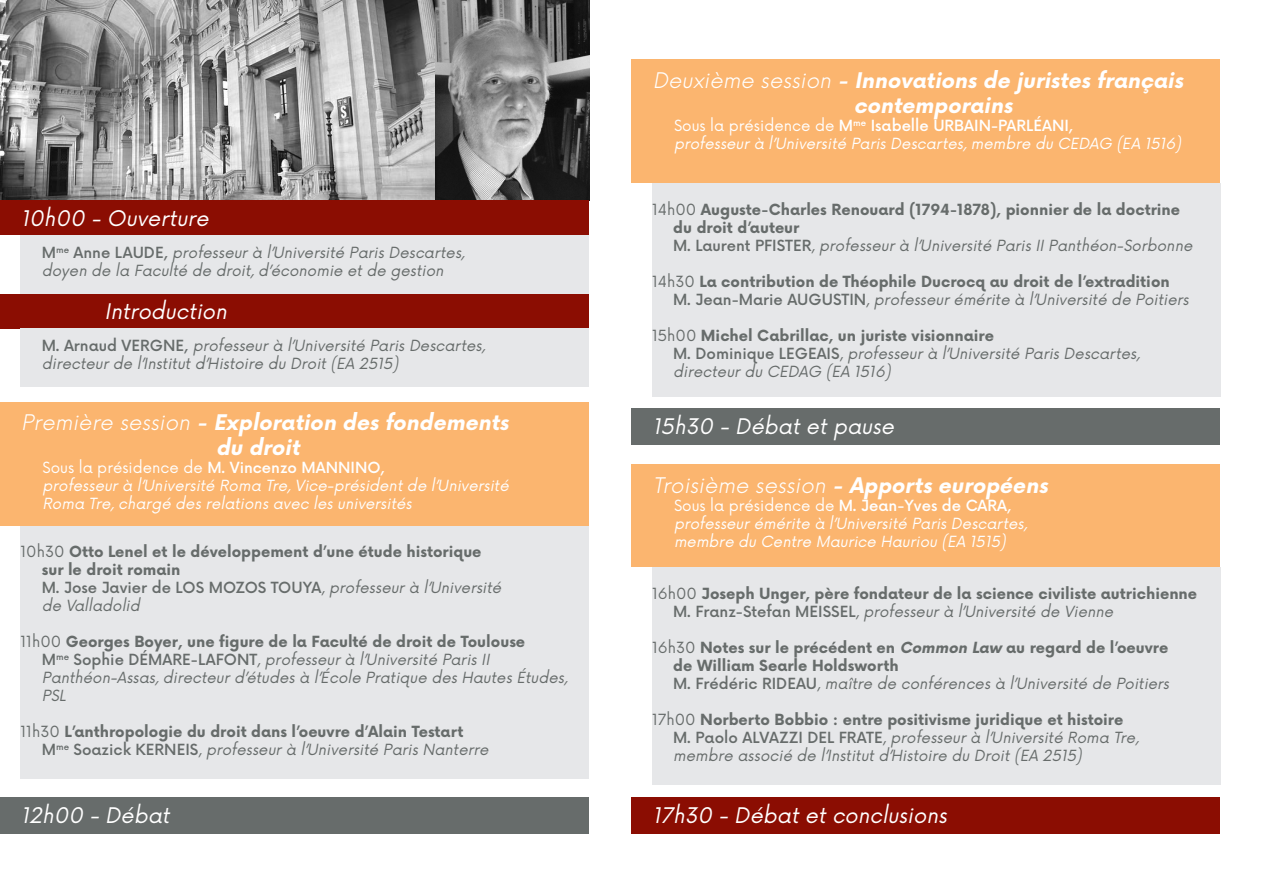
<style>
.page{position:relative;width:1263px;height:893px;background:#fff}
.page>*{position:absolute;margin:0;border:0;box-sizing:border-box;transform-origin:0 0}
.t1{font:italic 700 21px "Now";color:#fff}
.t2{font:italic 21px "Now";color:#fff}
.t3{font:italic 15px/18px "Now";color:#676c6b}
.t4{font:700 15px "Now";color:#676c6b}
.t5{font:italic 15px "Now";color:#fff}
.t6{font:15px "Now";color:#fff}
.t7{font:500 15px "Now";color:#676c6b}
.t8{font:500 15px "Now";color:#fff}
.s1{font-weight:500;font-style:normal}
.s2{font-weight:300}
.s3{font-weight:500}
.s4{font-weight:400}
.s5{font-weight:400;font-style:italic}
.s6{font-style:normal}
.s7{font-style:italic}
</style>
<div class="page">
<img style="left:0;top:0;width:589px;height:200px">
<div style="left:0;top:200px;width:589px;height:35px;background:#8b0d02"></div>
<div style="left:0;top:797px;width:589px;height:36px;background:#676c6b"></div>
<div style="left:21px;top:235px;width:568px;height:59px;background:#e6e7e9"></div>
<div style="left:21px;top:526px;width:568px;height:253px;background:#e6e7e9"></div>
<div style="left:0;top:402px;width:589px;height:124px;background:#fbb56f"></div>
<div style="left:0;top:294px;width:589px;height:34px;background:#8b0d02"></div>
<div style="left:21px;top:328px;width:568px;height:59px;background:#e6e7e9"></div>
<div style="left:631px;top:408px;width:589px;height:37px;background:#676c6b"></div>
<div style="left:652px;top:183px;width:568px;height:213px;background:#e6e7e9"></div>
<div style="left:631px;top:59px;width:589px;height:124px;background:#fbb56f"></div>
<div style="left:631px;top:797px;width:589px;height:36px;background:#8b0d02"></div>
<div style="left:652px;top:567px;width:568px;height:217px;background:#e6e7e9"></div>
<div style="left:631px;top:464px;width:589px;height:103px;background:#fbb56f"></div>
<p class="t2" style="left:21px;top:201px;width:194px">10h00 -Ouverture</p>
<p class="t3" style="left:42px;top:242px;width:428px"><span class="s1">M</span> <sup>m</sup> <sup>e</sup> <span class="s1">A n n e L A U D E ,</span> professeurà l’Université ParisDescartes,</p>
<p class="t3" style="left:42px;top:260px;width:407px">doyen de la Faculté de droit,d’économie etde gestion</p>
<p class="t2" style="left:105px;top:295px;width:129px">Introduction</p>
<p class="t3" style="left:42px;top:336px;width:449px"><span class="s1">M . A r n a u d V E R G N E ,</span> professeurà l’Université ParisDescartes,</p>
<p class="t3" style="left:42px;top:354px;width:362px">directeurde l’Institutd’Histoire du Droit(EA 2515)</p>
<p class="t1" style="left:21px;top:407px;width:494px"><span class="s2">Première session</span> - Exploration desfondements</p>
<p class="t1" style="left:216px;top:432px;width:90px">du droit</p>
<p class="t6" style="left:43px;top:456px;width:343px">Sous la présidence de <span class="s3">M. Vincenzo MANNINO,</span></p>
<p class="t5" style="left:43px;top:474px;width:472px">professeurà l’Université Roma Tre,Vice-présidentde l’Université</p>
<p class="t5" style="left:43px;top:492px;width:375px">Roma Tre,chargé desrelationsavec lesuniversités</p>
<p class="t4" style="left:21px;top:541px;width:462px"><span class="s4">10h30</span> Otto Lenel et le développement d’une étude historique</p>
<p class="t4" style="left:42px;top:559px;width:140px">sur le droit romain</p>
<p class="t7" style="left:42px;top:576px;width:465px">M. Jose Javier de LOS MOZOS TOUYA<span class="s4">,</span> <span class="s5">professeurà l’Université</span></p>
<p class="t3" style="left:42px;top:596px;width:103px">de Valladolid</p>
<p class="t4" style="left:21px;top:631px;width:506px"><span class="s4">11h00</span> Georges Boyer, une figure de la Faculté de droit de Toulouse</p>
<p class="t3" style="left:42px;top:650px;width:453px"><span class="s1">M</span> <sup>m</sup> <sup>e</sup> <span class="s1">So p h i e D É MAR E - LAFO N T</span><span class="s6">,</span> professeurà l’Université ParisII</p>
<p class="t3" style="left:42px;top:668px;width:531px">Panthéon-Assas,directeurd’étudesà l’École Pratique desHautesÉtudes,<br>PSL</p>
<p class="t4" style="left:21px;top:721px;width:444px"><span class="s4">11h30</span> L’anthropologie du droit dans l’oeuvre d’Alain Testart</p>
<p class="t3" style="left:42px;top:740px;width:452px"><span class="s1">M</span> <sup>m</sup> <sup>e</sup> <span class="s1">S o az i c k K E R N E I S</span><span class="s6">,</span> professeurà l’Université ParisNanterre</p>
<p class="t2" style="left:21px;top:798px;width:155px">12h00 -Débat</p>
<p class="t1" style="left:653px;top:65px;width:537px"><span class="s2">Deuxième session</span> - Innovationsde juristesfrançais</p>
<p class="t1" style="left:854px;top:90px;width:165px">contemporains</p>
<p class="t8" style="left:674px;top:114px;width:400px"><span class="s4">Sous la présidence de</span> M<sup>me</sup> Isabelle URBAIN-PARLÉANI,</p>
<p class="t5" style="left:674px;top:131px;width:513px">professeurà l’Université ParisDescartes,membre du CEDAG (EA 1516)</p>
<p class="t4" style="left:652px;top:198px;width:530px"><span class="s4">14h00</span> Auguste-Charles Renouard (1794-1878), pionnier de la doctrine</p>
<p class="t4" style="left:673px;top:216px;width:128px">du droit d’auteur</p>
<p class="t3" style="left:673px;top:235px;width:525px"><span class="s1">M . La u re n t P F I ST E R</span><span class="s6">,</span> professeurà l’Université ParisIIPanthéon-Sorbonne</p>
<p class="t4" style="left:652px;top:270px;width:519px"><span class="s4">14h30</span> La contribution de Théophile Ducrocq au droit de l’extradition</p>
<p class="t3" style="left:673px;top:289px;width:521px"><span class="s1">M . J e a n - M a r i e AU G U ST I N</span> <span class="s6">,</span> professeurémérite à l’Université de Poitiers</p>
<p class="t4" style="left:652px;top:324px;width:343px"><span class="s4">15h00</span> Michel Cabrillac, un juriste visionnaire</p>
<p class="t3" style="left:673px;top:343px;width:472px"><span class="s1">M . D o m i n i qu e L E G E A I S</span><span class="s6">,</span> professeurà l’Université ParisDescartes,</p>
<p class="t3" style="left:673px;top:361px;width:223px">directeurdu CEDAG (EA 1516)</p>
<p class="t2" style="left:653px;top:409px;width:248px">15h30 -Débatetpause</p>
<p class="t1" style="left:653px;top:470px;width:402px"><span class="s2">Troisième session</span> - Apportseuropéens</p>
<p class="t6" style="left:674px;top:493px;width:338px">Sous la présidence de <span class="s3">M. Jean-Yves de CARA,</span></p>
<p class="t5" style="left:674px;top:511px;width:358px">professeurémérite à l’Université ParisDescartes,</p>
<p class="t5" style="left:674px;top:529px;width:337px">membre du Centre Maurice Hauriou (EA 1515)</p>
<p class="t4" style="left:652px;top:582px;width:547px"><span class="s4">16h00</span> Joseph Unger, père fondateur de la science civiliste autrichienne</p>
<p class="t3" style="left:673px;top:601px;width:445px"><span class="s1">M . F ra n z - Stefa n M E I SS E L</span><span class="s6">,</span> professeurà l’Université de Vienne</p>
<p class="t4" style="left:652px;top:636px;width:518px"><span class="s4">16h30</span> Notes sur le précédent en <span class="s7">Common Law</span> au regard de l’oeuvre</p>
<p class="t4" style="left:673px;top:654px;width:227px">de William Searle Holdsworth</p>
<p class="t3" style="left:673px;top:673px;width:501px"><span class="s1">M . F ré d é r i c R I D EA U</span> <span class="s6">,</span> maître de conférencesà l’Université de Poitiers</p>
<p class="t4" style="left:652px;top:708px;width:473px"><span class="s4">17h00</span> Norberto Bobbio : entre positivisme juridique et histoire</p>
<p class="t3" style="left:673px;top:727px;width:471px"><span class="s1">M . Pa o l o A LVAZ Z I D E L F RAT E</span> <span class="s6">,</span> professeurà l’Université Roma Tre,</p>
<p class="t3" style="left:673px;top:745px;width:414px">membre associé de l’Institutd’Histoire du Droit(EA 2515)</p>
<p class="t2" style="left:653px;top:798px;width:301px">17h30 -Débatetconclusions</p>
</div>
